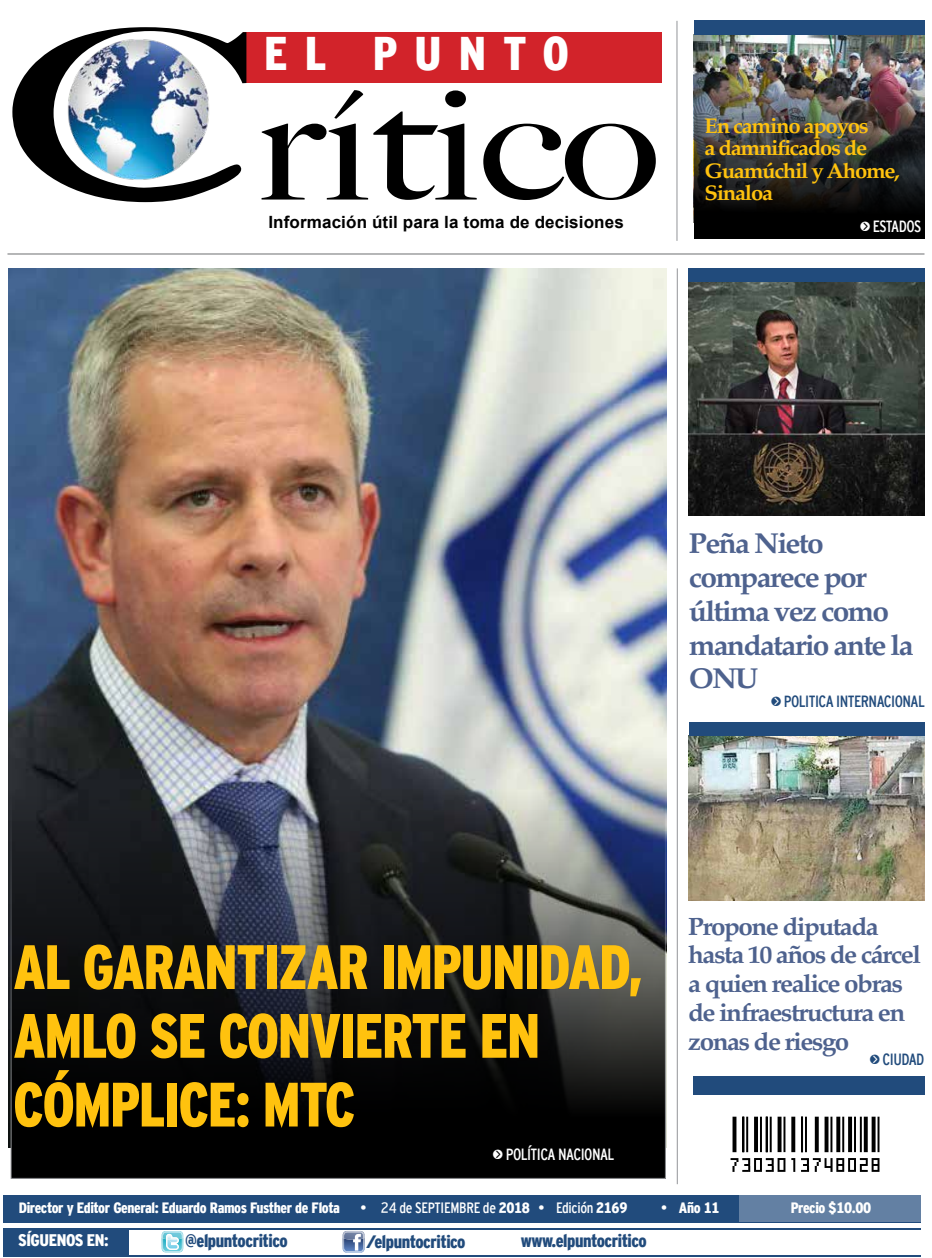
<style>
.page{position:relative;width:932px;height:1258px;background:#fff}
.page>*{position:absolute;margin:0;border:0;box-sizing:border-box;transform-origin:0 0}
.t1{font:900 62.5px/68.8px "Interstate Cond Mono";letter-spacing:-.025em;color:#ffc20e;scale:.92 1}
.t2{font:900 47.12px "Interstate Cond Mono";letter-spacing:.36em;color:#fff}
.t3{font:700 28.75px/33.8px "Palatino";letter-spacing:-.055em;color:#4e628e;scale:1.04 1}
.t4{font:700 25px/28.8px "Palatino";letter-spacing:-.06em;color:#4e628e;scale:1.04 1}
.t5{font:700 21.25px/22.5px "Palatino";letter-spacing:-.06em;color:#ffc20e;scale:1.04 1}
.t6{font:900 18px "Interstate Cond Mono";letter-spacing:-.025em;color:#214b7c}
.t7{font:700 16.88px "Arial";letter-spacing:.005em;color:#000}
.t8{font:900 16.75px "Interstate Cond Mono";letter-spacing:-.025em;color:#fff}
.t9{font:16.25px "Interstate Cond Mono";letter-spacing:-.035em;color:#214b7c}
.t10{font:16.25px "Interstate Cond Mono";letter-spacing:-.035em;color:#fff}
.t11{font:900 15px "Interstate Cond Mono";letter-spacing:-.025em;color:#fff}
.t12{font:15px "Interstate Cond Mono";letter-spacing:-.02em;color:#fff}
.s1{font-family:"KG Arrows";font-size:17.5px}
.s2{font-weight:900}
.s3{font-weight:400}
.s4{color:#214b7c}
</style>
<div class="page">
<img style="left:689px;top:736px;width:236px;height:165px">
<img style="left:8px;top:268px;width:659px;height:880px">
<hr style="left:3px;top:1255px;width:918px;height:2px;background:#214b7c">
<div style="left:4px;top:1195px;width:917px;height:27px;background:#214b7c"></div>
<hr style="left:7px;top:254px;width:917px;height:1px;background:#6d6e71">
<div style="left:3px;top:1229px;width:126px;height:28px;background:#214b7c"></div>
<hr style="left:3px;top:1228px;width:918px;height:1px;background:#214b7c">
<div style="left:739px;top:1194px;width:186px;height:28px;background:#6380a3"></div>
<svg style="left:730px;top:1117px;width:149px;height:55px"></svg>
<div style="left:244px;top:32px;width:418px;height:51px;background:#d2232a"></div>
<img style="left:12px;top:27px;width:234px;height:175px">
<svg style="left:262px;top:90px;width:394px;height:110px"></svg>
<svg style="left:162px;top:1231px;width:21px;height:21px"></svg>
<svg style="left:343px;top:1231px;width:22px;height:22px"></svg>
<div style="left:693px;top:20px;width:231px;height:15px;background:#214b7c"></div>
<div style="left:689px;top:268px;width:236px;height:19px;background:#214b7c"></div>
<div style="left:689px;top:722px;width:236px;height:13px;background:#214b7c"></div>
<hr style="left:677px;top:21px;width:1px;height:220px;background:#939598">
<img style="left:693px;top:35px;width:231px;height:204px">
<img style="left:13px;top:628px;width:651px;height:549px">
<hr style="left:677px;top:268px;width:1px;height:916px;background:#939598">
<img style="left:689px;top:282px;width:235px;height:234px">
<div style="left:693px;top:1076px;width:231px;height:18px;background:#214b7c"></div>
<h2 class="t2" style="left:264px;top:27px;width:306px">EL PUNTO</h2>
<p class="t7" style="left:268px;top:211px;width:357px">Información útil para la toma de decisiones</p>
<p class="t5" style="left:705px;top:114px;width:189px">En camino apoyos<br>a damnificados de<br>Guamúchil y Ahome,<br>Sinaloa</p>
<p class="t10" style="left:860px;top:218px;width:63px"><span class="s1">u</span> ESTADOS</p>
<p class="t3" style="left:689px;top:526px;width:218px">Peña Nieto comparece por última vez como mandatario ante la<br>ONU</p>
<p class="t9" style="left:771px;top:692px;width:155px"><span class="s1">u</span> POLITICA INTERNACIONAL</p>
<h1 class="t1" style="left:13px;top:932px;width:686px">AL GARANTIZAR IMPUNIDAD,<br>AMLO SE CONVIERTE EN<br>CÓMPLICE: MTC</h1>
<p class="t10" style="left:493px;top:1146px;width:123px"><span class="s1">u</span> POLÍTICA NACIONAL</p>
<p class="t4" style="left:688px;top:911px;width:225px">Propone diputada hasta 10 años de cárcel a quien realice obras de infraestructura en zonas de riesgo</p>
<p class="t9" style="left:870px;top:1051px;width:56px"><span class="s1">u</span> CIUDAD</p>
<p class="t11" style="left:19px;top:1200px;width:323px">Director y Editor General: Eduardo Ramos Fusther de Flota</p>
<p class="t12" style="left:360px;top:1199px;width:269px">• 24 de SEPTIEMBRE de <span class="s2">2018</span> • Edición <span class="s2">2169</span></p>
<p class="t11" style="left:661px;top:1200px;width:60px"><span class="s3">•</span> Año 11</p>
<p class="t11" style="left:791px;top:1200px;width:82px">Precio $10.00</p>
<p class="t8" style="left:18px;top:1231px;width:96px">SÍGUENOS EN:<span class="s4">:</span></p>
<p class="t6" style="left:185px;top:1231px;width:104px">@elpuntocritico</p>
<p class="t6" style="left:366px;top:1231px;width:101px">/elpuntocritico</p>
<p class="t6" style="left:521px;top:1230px;width:128px">www.elpuntocritico</p>
</div>
